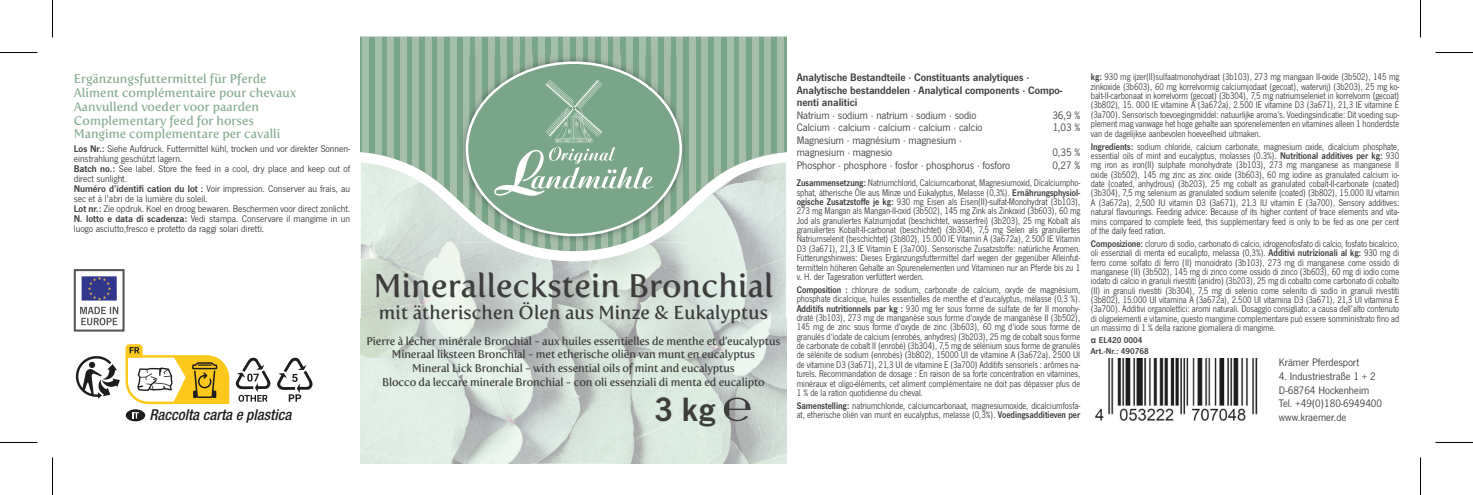
<style>
.page{position:relative;width:1473px;height:495px;background:#fff}
.page>*{position:absolute;margin:0;border:0;box-sizing:border-box;transform-origin:0 0}
.t1{font:35px "News Got Dem";color:#3d3d3c}
.t2{font:32.5px "Fertigo Pro";color:#3d3d3c}
.t3{font:18.75px "Fertigo Pro";color:#3d3d3c}
.t4{font:italic 500 condensed 15px "Helvetica Neue LT Std";color:#1d1d1b}
.t5{font:12.5px/13.8px "Fertigo Pro";color:#88ad93}
.t6{font:11.25px/13.8px "News Got";color:#3d3d3c}
.t7{font:11.25px/13.8px "Fertigo Pro";letter-spacing:-.015em;color:#3d3d3c;text-align:center}
.t8{font:11.25px/12.5px "News Got Dem";color:#3d3d3c}
.t9{font:10px/9.2px "News Got";color:#3d3d3c;text-align:justify;scale:.9 1}
.t10{font:10px/10px "News Got";color:#3d3d3c}
.t11{font:8.75px/10.5px "News Got Dem";color:#3d3d3c}
.s1{font-family:"News Got Dem"}
.s2{font-family:"Arial";font-weight:700}
</style>
<div class="page">
<svg style="left:73px;top:269px;width:52px;height:63px"></svg>
<img style="left:361px;top:261px;width:85px;height:203px">
<img style="left:446px;top:261px;width:85px;height:203px">
<img style="left:616px;top:261px;width:85px;height:203px">
<img style="left:531px;top:261px;width:85px;height:203px">
<img style="left:701px;top:319px;width:85px;height:145px">
<svg style="left:361px;top:36px;width:425px;height:225px;background:#b1c8b8"></svg>
<img style="left:459px;top:55px;width:229px;height:146px">
<img style="left:677px;top:55px;width:6px;height:146px">
<img style="left:664px;top:55px;width:6px;height:146px">
<img style="left:651px;top:55px;width:7px;height:40px">
<img style="left:639px;top:55px;width:6px;height:25px">
<img style="left:626px;top:55px;width:7px;height:22px">
<img style="left:614px;top:55px;width:6px;height:16px">
<img style="left:601px;top:55px;width:6px;height:12px">
<img style="left:589px;top:55px;width:6px;height:10px">
<img style="left:576px;top:55px;width:6px;height:6px">
<img style="left:563px;top:55px;width:7px;height:6px">
<img style="left:551px;top:55px;width:6px;height:10px">
<img style="left:538px;top:55px;width:7px;height:13px">
<img style="left:526px;top:55px;width:6px;height:17px">
<img style="left:513px;top:55px;width:6px;height:23px">
<img style="left:501px;top:55px;width:6px;height:25px">
<img style="left:488px;top:55px;width:6px;height:42px">
<img style="left:475px;top:55px;width:7px;height:146px">
<img style="left:463px;top:55px;width:6px;height:146px">
<img style="left:459px;top:201px;width:229px;height:41px">
<div style="left:467px;top:63px;width:214px;height:172px;background:#7aa588;border-radius:50%"></div>
<svg style="left:494px;top:80px;width:159px;height:116px"></svg>
<svg style="left:724px;top:397px;width:27px;height:24px"></svg>
<img style="left:1095px;top:359px;width:163px;height:62px">
<div style="left:126px;top:409px;width:19px;height:12px;background:#1d1d1b;border-radius:50%"></div>
<svg style="left:132px;top:412px;width:7px;height:6px"></svg>
<svg style="left:76px;top:344px;width:237px;height:61px"></svg>
<hr style="left:0;top:52px;width:38px;height:1px;background:#000">
<hr style="left:1435px;top:52px;width:38px;height:1px;background:#000">
<hr style="left:0;top:442px;width:38px;height:1px;background:#000">
<hr style="left:1435px;top:442px;width:38px;height:1px;background:#000">
<hr style="left:52px;top:0;width:1px;height:38px;background:#000">
<hr style="left:52px;top:457px;width:1px;height:38px;background:#000">
<hr style="left:1420px;top:0;width:1px;height:38px;background:#000">
<hr style="left:1420px;top:457px;width:1px;height:38px;background:#000">
<p class="t5" style="left:74px;top:72px;width:224px">Ergänzungsfuttermittel für Pferde Aliment complémentaire pour chevaux Aanvullend voeder voor paarden Complementary feed for horses Mangime complementare per cavalli</p>
<p class="t8" style="left:797px;top:71px;width:267px">Analytische Bestandteile · Constituants analytiques ·<br>Analytische bestanddelen · Analytical components · Compo&shy;nenti analitici</p>
<p class="t6" style="left:797px;top:108px;width:181px">Natrium · sodium · natrium · sodium · sodio</p>
<p class="t6" style="left:1052px;top:108px;width:29px">36,9 %</p>
<p class="t6" style="left:797px;top:121px;width:187px">Calcium · calcium · calcium · calcium · calcio</p>
<p class="t6" style="left:1053px;top:121px;width:29px">1,03 %</p>
<p class="t6" style="left:797px;top:134px;width:167px;line-height:12.5px">Magnesium · magnésium · magnesium · magnesium · magnesio</p>
<p class="t10" style="left:74px;top:144px;width:278px"><span class="s1">Los Nr.:</span> Siehe Aufdruck. Futtermittel kühl, trocken und vor direkter Sonnen&shy;einstrahlung geschützt lagern.<br><span class="s1">Batch no.:</span> See label. Store the feed in a cool, dry place and keep out of direct sunlight.<br><span class="s1">Numéro d’identifi cation du lot :</span> Voir impression. Conserver au frais, au sec et à l’abri de la lumière du soleil.<br><span class="s1">Lot nr.:</span> Zie opdruk. Koel en droog bewaren. Beschermen voor direct zonlicht.<br><span class="s1">N. lotto e data di scadenza:</span> Vedi stampa. Conservare il mangime in un luogo asciutto,fresco e protetto da raggi solari diretti.</p>
<p class="t6" style="left:1052px;top:146px;width:29px">0,35 %</p>
<p class="t6" style="left:797px;top:158px;width:215px">Phosphor · phosphore · fosfor · phosphorus · fosforo</p>
<p class="t6" style="left:1052px;top:158px;width:29px">0,27 %</p>
<p class="t9" style="left:797px;top:178px;width:316px"><span class="s1">Zusammensetzung:</span> Natriumchlorid, Calciumcarbonat, Magnesiumoxid, Dicalciumpho&shy;sphat, ätherische Öle aus Minze und Eukalyptus, Melasse (0,3%). <span class="s1">Ernährungsphysiol&shy;ogische Zusatzstoffe je kg:</span> 930 mg Eisen als Eisen(II)-sulfat-Monohydrat (3b103), 273 mg Mangan als Mangan-II-oxid (3b502), 145 mg Zink als Zinkoxid (3b603), 60 mg Jod als granuliertes Kalziumjodat (beschichtet, wasserfrei) (3b203), 25 mg Kobalt als granuliertes Kobalt-II-carbonat (beschichtet) (3b304), 7,5 mg Selen als granuliertes Natriumselenit (beschichtet) (3b802), 15.000 IE Vitamin A (3a672a), 2.500 IE Vitamin D3 (3a671), 21,3 IE Vitamin E (3a700). Sensorische Zusatzstoffe: natürliche Aromen.<br>Fütterungshinweis: Dieses Ergänzungsfuttermittel darf wegen der gegenüber Alleinfut&shy;termitteln höheren Gehalte an Spurenelementen und Vitaminen nur an Pferde bis zu 1 v. H. der Tagesration verfüttert werden.</p>
<p class="t9" style="left:797px;top:285px;width:317px"><span class="s1">Composition :</span> chlorure de sodium, carbonate de calcium, oxyde de magnésium, phosphate dicalcique, huiles essentielles de menthe et d‘eucalyptus, mélasse (0,3 %).<br><span class="s1">Additifs nutritionnels par kg :</span> 930 mg fer sous forme de sulfate de fer II monohy&shy;draté (3b103), 273 mg de manganèse sous forme d‘oxyde de manganèse II (3b502), 145 mg de zinc sous forme d‘oxyde de zinc (3b603), 60 mg d‘iode sous forme de granulés d‘iodate de calcium (enrobés, anhydres) (3b203), 25 mg de cobalt sous forme de carbonate de cobalt II (enrobé) (3b304), 7,5 mg de sélénium sous forme de granulés de sélénite de sodium (enrobés) (3b802), 15000 UI de vitamine A (3a672a). 2500 UI de vitamine D3 (3a671), 21,3 UI de vitamine E (3a700) Additifs sensoriels : arômes na&shy;turels. Recommandation de dosage : En raison de sa forte concentration en vitamines, minéraux et oligo-éléments, cet aliment complémentaire ne doit pas dépasser plus de 1 % de la ration quotidienne du cheval.</p>
<p class="t9" style="left:797px;top:401px;width:316px"><span class="s1">Samenstelling:</span> natriumchloride, calciumcarbonaat, magnesiumoxide, dicalciumfosfa&shy;at, etherische oliën van munt en eucalyptus, melasse (0,3%). <span class="s1">Voedingsadditieven per</span></p>
<h2 class="t2" style="left:373px;top:267px;width:402px">Mineralleckstein Bronchial</h2>
<h3 class="t3" style="left:379px;top:301px;width:391px">mit ätherischen Ölen aus Minze &amp; Eukalyptus</h3>
<p class="t7" style="left:367px;top:334px;width:415px">Pierre à lécher minérale Bronchial - aux huiles essentielles de menthe et d’eucalyptus Mineraal liksteen Bronchial - met etherische oliën van munt en eucalyptus<br>Mineral Lick Bronchial - with essential oils of mint and eucalyptus<br>Blocco da leccare minerale Bronchial - con oli essenziali di menta ed eucalipto</p>
<h1 class="t1" style="left:654px;top:389px;width:62px">3 kg</h1>
<h3 class="t4" style="left:149px;top:406px;width:143px">Raccolta carta e plastica</h3>
<p class="t9" style="left:1091px;top:73px;width:344px"><span class="s1">kg:</span> 930 mg ijzer(II)sulfaatmonohydraat (3b103), 273 mg mangaan II-oxide (3b502), 145 mg zinkoxide (3b603), 60 mg korrelvormig calciumjodaat (gecoat), watervrij) (3b203), 25 mg ko&shy;balt-II-carbonaat in korrelvorm (gecoat) (3b304), 7,5 mg natriumseleniet in korrelvorm (gecoat) (3b802), 15. 000 IE vitamine A (3a672a), 2.500 IE vitamine D3 (3a671), 21,3 IE vitamine E (3a700). Sensorisch toevoegingmiddel: natuurlijke aroma’s. Voedingsindicatie: Dit voeding sup&shy;plement mag vanwage het hoge gehalte aan sporenelementen en vitamines alleen 1 honderdste van de dagelijkse aanbevolen hoeveelheid uitmaken.</p>
<p class="t9" style="left:1091px;top:142px;width:344px"><span class="s1">Ingredients:</span> sodium chloride, calcium carbonate, magnesium oxide, dicalcium phosphate, essential oils of mint and eucalyptus, molasses (0.3%). <span class="s1">Nutritional additives per kg:</span> 930 mg iron as iron(II) sulphate monohydrate (3b103), 273 mg manganese as manganese II oxide (3b502), 145 mg zinc as zinc oxide (3b603), 60 mg iodine as granulated calcium io&shy;date (coated, anhydrous) (3b203), 25 mg cobalt as granulated cobalt-II-carbonate (coated) (3b304), 7,5 mg selenium as granulated sodium selenite (coated) (3b802), 15.000 IU vitamin A (3a672a), 2,500 IU vitamin D3 (3a671), 21.3 IU vitamin E (3a700), Sensory additives: natural flavourings. Feeding advice: Because of its higher content of trace elements and vita&shy;mins compared to complete feed, this supplementary feed is only to be fed as one per cent of the daily feed ration.</p>
<p class="t9" style="left:1091px;top:239px;width:344px"><span class="s1">Composizione:</span> cloruro di sodio, carbonato di calcio, idrogenofosfato di calcio, fosfato bicalcico, oli essenziali di menta ed eucalipto, melassa (0,3%). <span class="s1">Additivi nutrizionali al kg:</span> 930 mg di ferro come solfato di ferro (II) monoidrato (3b103), 273 mg di manganese come ossido di manganese (II) (3b502), 145 mg di zinco come ossido di zinco (3b603), 60 mg di iodio come iodato di calcio in granuli rivestiti (anidro) (3b203), 25 mg di cobalto come carbonato di cobalto (II) in granuli rivestiti (3b304), 7,5 mg di selenio come selenito di sodio in granuli rivestiti (3b802), 15.000 UI vitamina A (3a672a), 2.500 UI vitamina D3 (3a671), 21,3 UI vitamina E (3a700). Additivi organolettici: aromi naturali. Dosaggio consigliato: a causa dell’alto contenuto di oligoelementi e vitamine, questo mangime complementare può essere somministrato fino ad un massimo di 1 % della razione giornaliera di mangime.</p>
<p class="t6" style="left:1278px;top:356px;width:82px">Krämer Pferdesport</p>
<p class="t6" style="left:1278px;top:369px;width:105px">4. Industriestraße 1 + 2<br>D-68764 Hockenheim<br>Tel. +49(0)180-6949400 www.kraemer.de</p>
<p class="t11" style="left:1091px;top:335px;width:59px"><span class="s2">α</span> EL420 0004<br>Art.-Nr.: 490768</p>
</div>
